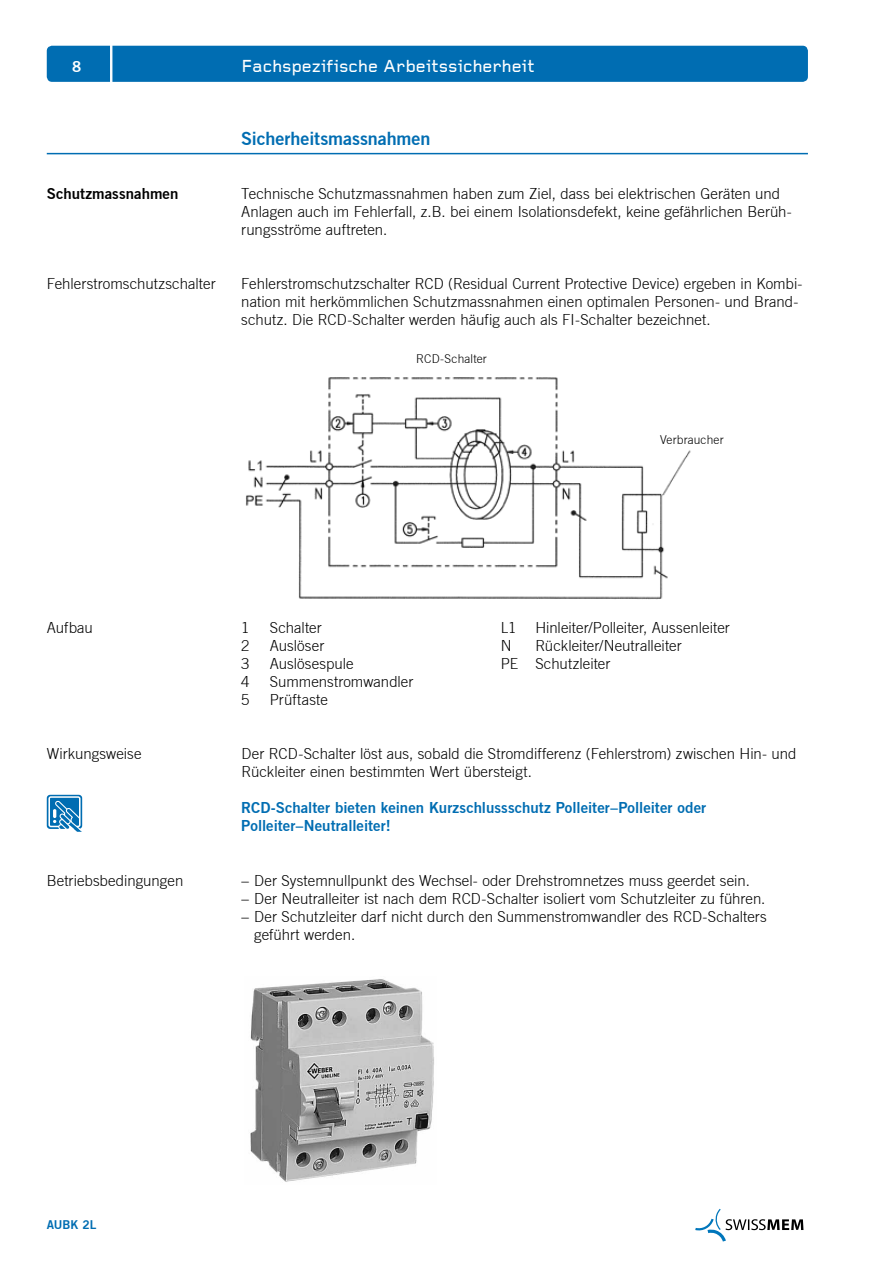
<style>
.page{position:relative;width:893px;height:1263px;background:#fff}
.page>*{position:absolute;margin:0;border:0;box-sizing:border-box;transform-origin:0 0}
.t1{font:500 18px "Foundry Gridnik";color:#fff}
.t2{font:18px "Trade Gothic Bold Two";letter-spacing:-.005em;color:#006db2}
.t3{font:300 15px/18px "Trade Gothic";letter-spacing:.005em;color:#000}
.t4{font:15px/18.1px "Trade Gothic Bold Two";letter-spacing:.005em;color:#006db2}
.t5{font:15px "Trade Gothic Bold Two";letter-spacing:.005em;color:#000}
.t6{font:15px "Trade Gothic Bold Two";color:#fff}
.t7{font:300 12px "Trade Gothic";letter-spacing:.01em;color:#000}
.t8{font:12px "Trade Gothic Bold Two";color:#006db2}
</style>
<div class="page">
<div style="left:47px;top:46px;width:761px;height:36px;background:#006db2;border-radius:5px"></div>
<hr style="left:47px;top:153px;width:761px;height:1px;background:#006db2">
<hr style="left:110px;top:36px;width:2px;height:55px;background:#fff">
<svg style="left:695px;top:1209px;width:108px;height:32px"></svg>
<img style="left:250px;top:979px;width:184px;height:203px">
<img style="left:246px;top:377px;width:445px;height:223px">
<svg style="left:47px;top:795px;width:36px;height:37px"></svg>
<p class="t6" style="left:72px;top:58px;width:11px">8</p>
<p class="t1" style="left:241px;top:57px;width:295px">Fachspezifische Arbeitssicherheit</p>
<p class="t2" style="left:241px;top:127px;width:191px">Sicherheitsmassnahmen</p>
<p class="t5" style="left:47px;top:184px;width:133px">Schutzmassnahmen</p>
<p class="t3" style="left:241px;top:184px;width:552px">Technische Schutzmassnahmen haben zum Ziel, dass bei elektrischen Geräten und<br>Anlagen auch im Fehlerfall, z.B. bei einem Isolationsdefekt, keine gefährlichen Berüh&shy;rungsströme auftreten.</p>
<p class="t3" style="left:47px;top:275px;width:170px">Fehlerstromschutzschalter</p>
<p class="t3" style="left:241px;top:275px;width:563px">Fehlerstromschutzschalter RCD (Residual Current Protective Device) ergeben in Kombi&shy;nation mit herkömmlichen Schutzmassnahmen einen optimalen Personen- und Brand&shy;schutz. Die RCD-Schalter werden häufig auch als FI-Schalter bezeichnet.</p>
<p class="t7" style="left:416px;top:352px;width:72px">RCD-Schalter</p>
<p class="t7" style="left:660px;top:432px;width:65px">Verbraucher</p>
<p class="t3" style="left:47px;top:618px;width:48px">Aufbau</p>
<p class="t3" style="left:241px;top:618px;width:10px">1</p>
<p class="t3" style="left:270px;top:618px;width:54px">Schalter</p>
<p class="t3" style="left:501px;top:618px;width:231px">L1 Hinleiter/Polleiter, Aussenleiter</p>
<p class="t3" style="left:241px;top:636px;width:10px">2</p>
<p class="t3" style="left:270px;top:636px;width:56px">Auslöser</p>
<p class="t3" style="left:501px;top:636px;width:12px">N</p>
<p class="t3" style="left:535px;top:636px;width:148px">Rückleiter/Neutralleiter</p>
<p class="t3" style="left:241px;top:654px;width:10px">3</p>
<p class="t3" style="left:270px;top:654px;width:85px">Auslösespule</p>
<p class="t3" style="left:501px;top:654px;width:111px">PE Schutzleiter</p>
<p class="t3" style="left:241px;top:672px;width:10px">4</p>
<p class="t3" style="left:270px;top:672px;width:145px">Summenstromwandler</p>
<p class="t3" style="left:241px;top:690px;width:10px">5</p>
<p class="t3" style="left:270px;top:690px;width:60px">Prüftaste</p>
<p class="t3" style="left:47px;top:744px;width:96px">Wirkungsweise</p>
<p class="t3" style="left:241px;top:744px;width:557px">Der RCD-Schalter löst aus, sobald die Stromdifferenz (Fehlerstrom) zwischen Hin- und<br>Rückleiter einen bestimmten Wert übersteigt.</p>
<p class="t4" style="left:241px;top:799px;width:466px">RCD-Schalter bieten keinen Kurzschlussschutz Polleiter–Polleiter oder<br>Polleiter–Neutralleiter!</p>
<p class="t3" style="left:47px;top:871px;width:138px">Betriebsbedingungen</p>
<p class="t3" style="left:241px;top:871px;width:510px">– Der Systemnullpunkt des Wechsel- oder Drehstromnetzes muss geerdet sein.</p>
<p class="t3" style="left:241px;top:889px;width:525px">– Der Neutralleiter ist nach dem RCD-Schalter isoliert vom Schutzleiter zu führen.</p>
<p class="t3" style="left:254px;top:907px;width:514px;text-indent:-13px">– Der Schutzleiter darf nicht durch den Summenstromwandler des RCD-Schalters geführt werden.</p>
<p class="t8" style="left:47px;top:1217px;width:51px">AUBK 2L</p>
</div>
